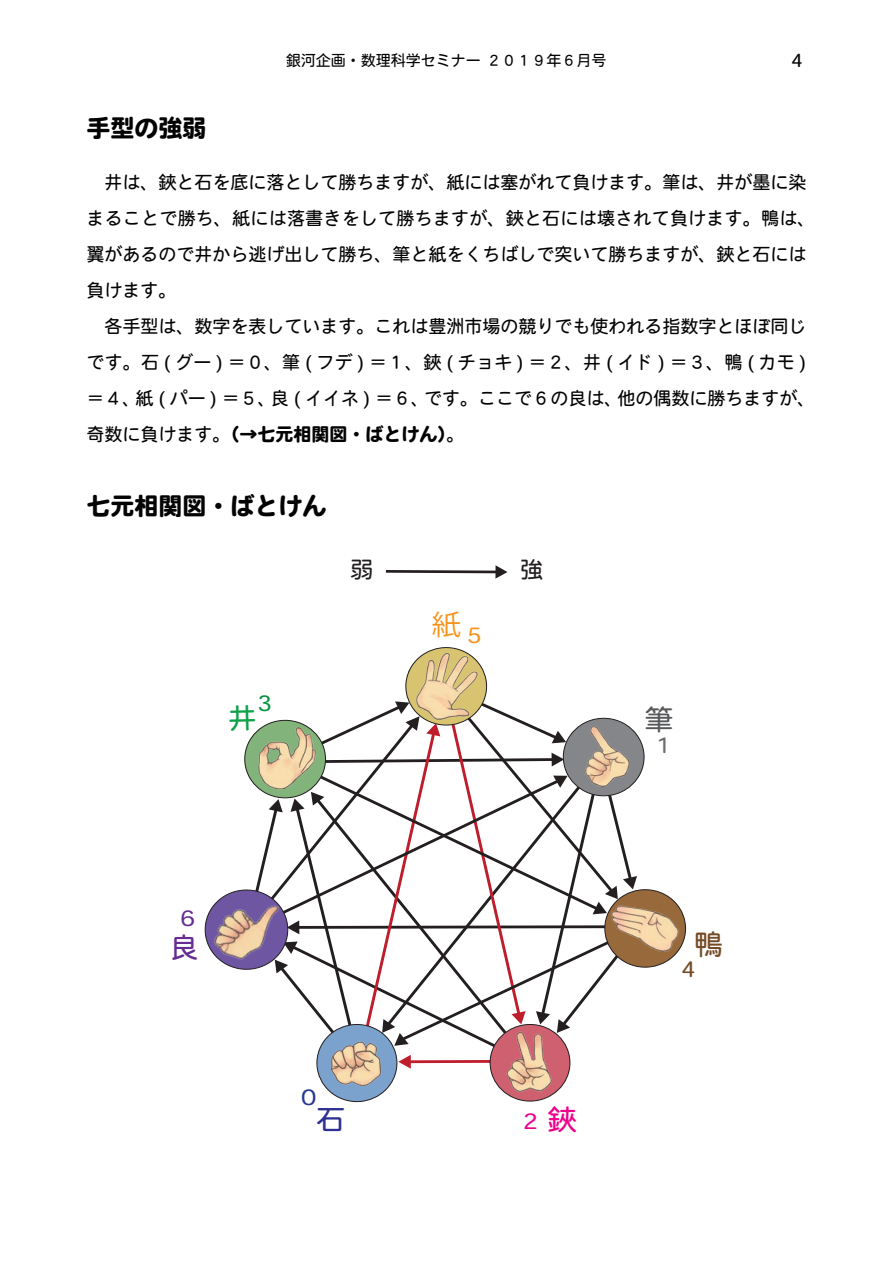
<style>
.page{position:relative;width:893px;height:1263px;background:#fff}
.page>*{position:absolute;margin:0;border:0;box-sizing:border-box;transform-origin:0 0}
.t1{font:28.05px "Koz Go Pr 6 N";color:#f7931d;scale:1.04 1}
.t2{font:28.05px "Heisei Maru Go Std W4";color:#57585a;scale:1.04 1}
.t3{font:28.05px "Heisei Maru Go Std W4";color:#744c27;scale:1.04 1}
.t4{font:28.05px "Heisei Maru Go Std W4";color:#2e3092;scale:1.04 1}
.t5{font:28.05px "Heisei Maru Go Std W4";color:#ed028c;scale:1.04 1}
.t6{font:28.05px "Heisei Maru Go Std W4";color:#652d91;scale:1.04 1}
.t7{font:24px "Heisei Maru Go Std W8";color:#030303}
.t8{font:22.65px "Heisei Maru Go Std W4";color:#231f20;scale:1.04 1}
.t9{font:21.15px "Heisei Maru Go Std W4";color:#f7931d;scale:1.04 1}
.t10{font:21.15px "Heisei Maru Go Std W4";color:#744c27;scale:1.04 1}
.t11{font:21.15px "Heisei Maru Go Std W4";color:#ed028c;scale:1.04 1}
.t12{font:21.15px "Heisei Maru Go Std W4";color:#283890;scale:1.04 1}
.t13{font:21.15px "Heisei Maru Go Std W4";color:#652d91;scale:1.04 1}
.t14{font:21.15px "Heisei Maru Go Std W4";color:#0d9344;scale:1.04 1}
.t15{font:21.15px "Heisei Maru Go Std W4";color:#6c6d70;scale:1.04 1}
.t16{font:18px/36px "Heisei Maru Go Std W4";color:#030303}
.t17{font:18px "Heisei Maru Go Std W8";color:#030303}
.t18{font:15px "Heisei Maru Go Std W4";color:#030303}
.s1{font-family:"Heisei Maru Go Std W4"}
</style>
<div class="page">
<svg style="left:386px;top:565px;width:121px;height:14px"></svg>
<svg style="left:204px;top:647px;width:483px;height:456px"></svg>
<p class="t18" style="left:286px;top:50px;width:322px">銀河企画・数理科学セミナー ２０１９年６月号</p>
<p class="t16" style="left:791px;top:42px;width:14px">4</p>
<h2 class="t7" style="left:86px;top:115px;width:122px">手型の強弱</h2>
<p class="t16" style="left:86px;top:164px;width:731px">　井は、鋏と石を底に落として勝ちますが、紙には塞がれて負けます。筆は、井が墨に染まることで勝ち、紙には落書きをして勝ちますが、鋏と石には壊されて負けます。鴨は、翼があるので井から逃げ出して勝ち、筆と紙をくちばしで突いて勝ちますが、鋏と石には負けます。<br>　各手型は、数字を表しています。これは豊洲市場の競りでも使われる指数字とほぼ同じです。石 ( グー ) ＝０、筆 ( フデ ) ＝１、鋏 ( チョキ ) ＝２、井 ( イド ) ＝３、鴨 ( カモ )＝４、紙 ( パー ) ＝５、良 ( イイネ ) ＝６、です。ここで６の良は、他の偶数に勝ちますが、</p>
<p class="t17" style="left:86px;top:424px;width:379px"><span class="s1">奇数に負けます。</span>（→七元相関図・ばとけん）<span class="s1">。</span></p>
<h2 class="t7" style="left:86px;top:493px;width:242px">七元相関図・ばとけん</h2>
<p class="t14" style="left:257px;top:689px;width:16px">3</p>
<p class="t8" style="left:350px;top:555px;width:24px">弱</p>
<p class="t8" style="left:520px;top:555px;width:24px">強</p>
<h1 class="t1" style="left:432px;top:609px;width:30px">紙</h1>
<p class="t9" style="left:467px;top:620px;width:16px">5</p>
<p class="t13" style="left:180px;top:904px;width:16px">6</p>
<h1 class="t6" style="left:169px;top:928px;width:30px">良</h1>
<p class="t12" style="left:301px;top:1083px;width:16px">0</p>
<h1 class="t4" style="left:316px;top:1100px;width:30px">石</h1>
<h1 class="t5" style="left:548px;top:1101px;width:30px">鋏</h1>
<p class="t11" style="left:523px;top:1107px;width:16px">2</p>
<h1 class="t2" style="left:644px;top:700px;width:30px">筆</h1>
<p class="t15" style="left:657px;top:731px;width:14px">1</p>
<h1 class="t3" style="left:694px;top:925px;width:30px">鴨</h1>
<p class="t10" style="left:681px;top:955px;width:16px">4</p>
</div>
